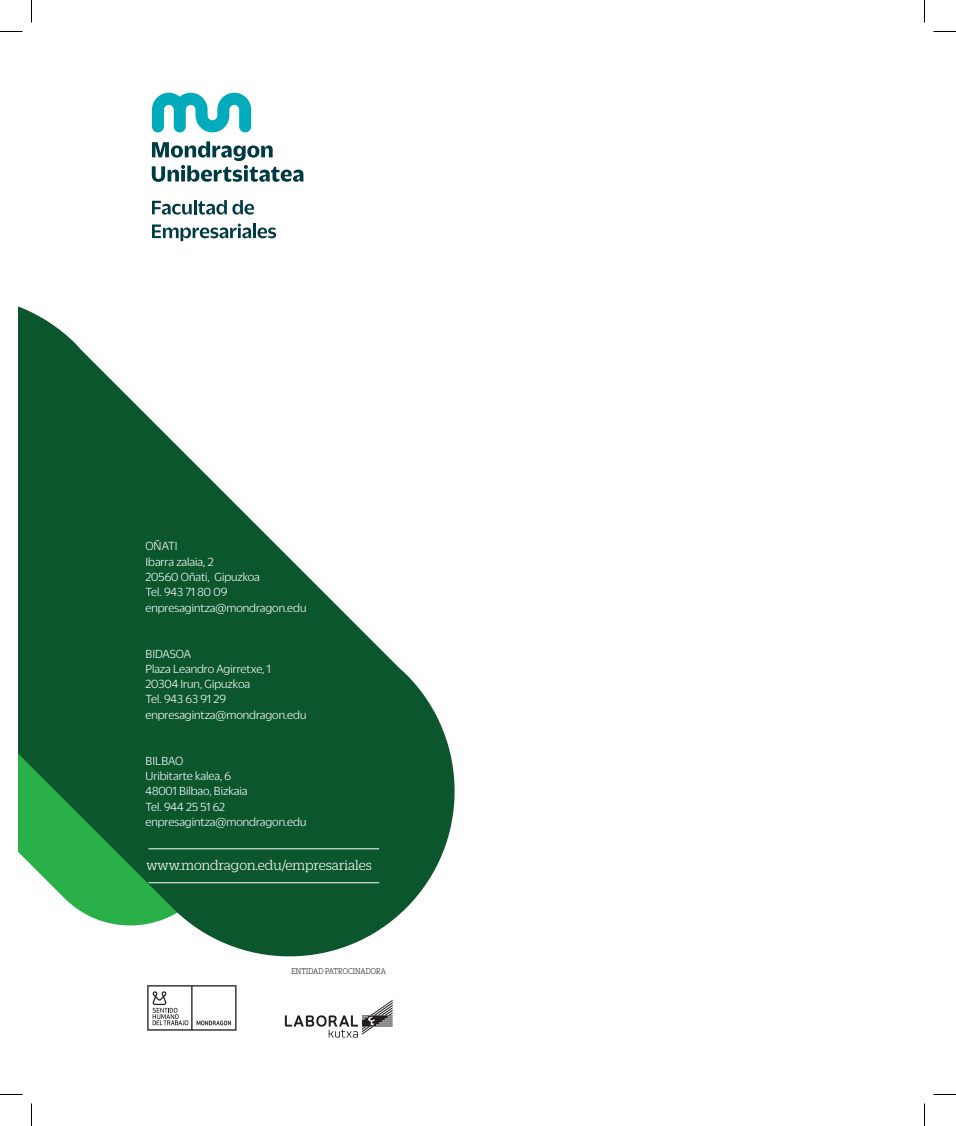
<style>
.page{position:relative;width:956px;height:1126px;background:#fff}
.page>*{position:absolute;margin:0;border:0;box-sizing:border-box;transform-origin:0 0}
.t1{font:300 15px "Duplicate Slab";color:#fff}
.t2{font:300 12.75px/15.3px "Duplicate Sans";color:#fff}
.t3{font:300 9px "Duplicate Slab";letter-spacing:.01em;color:#231f20;scale:.9 1}
</style>
<div class="page">
<svg style="left:19px;top:306px;width:436px;height:651px;fill:#0c562e"></svg>
<svg style="left:147px;top:985px;width:90px;height:46px"></svg>
<svg style="left:285px;top:1000px;width:108px;height:38px"></svg>
<hr style="left:148px;top:848px;width:231px;height:1px;background:#fff">
<hr style="left:148px;top:882px;width:231px;height:1px;background:#fff">
<svg style="left:152px;top:141px;width:152px;height:41px"></svg>
<svg style="left:152px;top:93px;width:99px;height:39px"></svg>
<svg style="left:152px;top:200px;width:102px;height:15px"></svg>
<svg style="left:152px;top:224px;width:99px;height:17px"></svg>
<hr style="left:253px;top:224px;width:3px;height:14px;background:#003a44">
<svg style="left:257px;top:228px;width:19px;height:10px"></svg>
<svg style="left:0;top:31px;width:22px;height:1px"></svg>
<svg style="left:933px;top:31px;width:23px;height:1px"></svg>
<svg style="left:0;top:1094px;width:22px;height:1px"></svg>
<svg style="left:933px;top:1094px;width:23px;height:1px"></svg>
<svg style="left:31px;top:0;width:1px;height:22px"></svg>
<svg style="left:31px;top:1103px;width:1px;height:23px"></svg>
<svg style="left:924px;top:0;width:1px;height:22px"></svg>
<svg style="left:924px;top:1103px;width:1px;height:23px"></svg>
<p class="t2" style="left:145px;top:538px;width:162px">OÑATI<br>Ibarra zalaia, 2<br>20560 Oñati, Gipuzkoa<br>Tel. 943 71 80 09 enpresagintza@mondragon.edu</p>
<p class="t2" style="left:145px;top:645px;width:162px">BIDASOA<br>Plaza Leandro Agirretxe, 1<br>20304 Irun, Gipuzkoa<br>Tel. 943 63 91 29 enpresagintza@mondragon.edu</p>
<p class="t2" style="left:145px;top:752px;width:162px">BILBAO<br>Uribitarte kalea, 6<br>48001 Bilbao, Bizkaia<br>Tel. 944 25 51 62 enpresagintza@mondragon.edu</p>
<p class="t1" style="left:147px;top:856px;width:227px">www.mondragon.edu/empresariales</p>
<p class="t3" style="left:291px;top:965px;width:107px">ENTIDAD PATROCINADORA</p>
</div>
